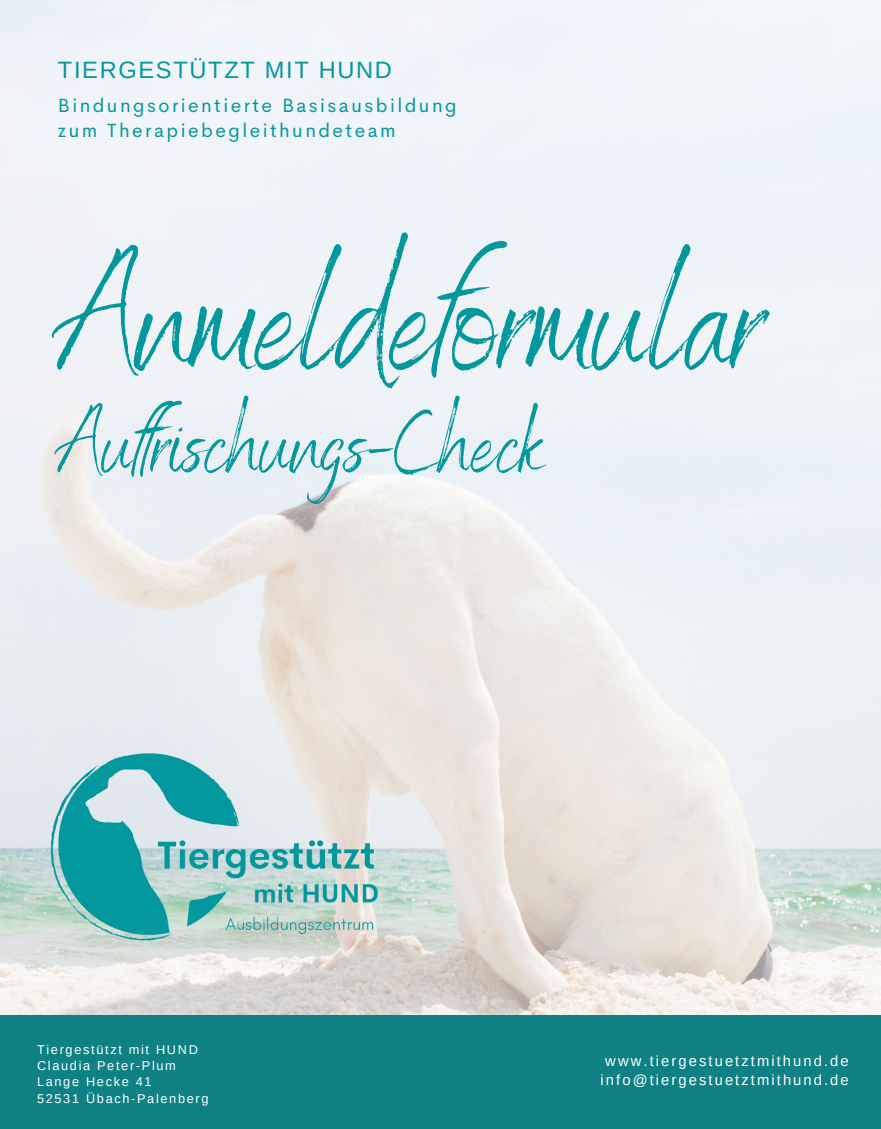
<style>
.page{position:relative;width:881px;height:1129px;background:#fff}
.page>*{position:absolute;margin:0;border:0;box-sizing:border-box;transform-origin:0 0}
.t1{font:156.01px "Benedict";color:#03989e}
.t2{font:86.62px "Benedict";color:#03989e}
.t3{font:23.62px "Arimo";letter-spacing:.07em;color:#03989e}
.t4{font:19.25px/24.2px "Cerebri Sans";letter-spacing:.125em;color:#03989e}
.t5{font:14.79px/19.1px "Arimo";letter-spacing:.14em;color:#fff;text-align:center}
.t6{font:12.78px/16.1px "Arimo";letter-spacing:.13em;color:#fff}
</style>
<div class="page">
<img style="left:0;top:0;width:880px;height:1015px">
<div style="left:0;top:1015px;width:880px;height:113px;background:#0f8185"></div>
<img style="left:0;top:705px;width:428px;height:310px">
<h3 class="t3" style="left:58px;top:57px;width:335px">TIERGESTÜTZT MIT HUND</h3>
<h3 class="t4" style="left:58px;top:93px;width:400px">Bindungsorientierte Basisausbildung zum Therapiebegleithundeteam</h3>
<h1 class="t1" style="left:58px;top:220px;width:708px">Anmeldeformular</h1>
<h2 class="t2" style="left:58px;top:389px;width:490px">Aufrischungs-Check</h2>
<p class="t6" style="left:37px;top:1042px;width:173px">Tiergestützt mit HUND<br>Claudia Peter-Plum<br>Lange Hecke 41<br>52531 Übach-Palenberg</p>
<p class="t5" style="left:600px;top:1051px;width:250px">www.tiergestuetztmithund.de info@tiergestuetztmithund.de</p>
</div>
